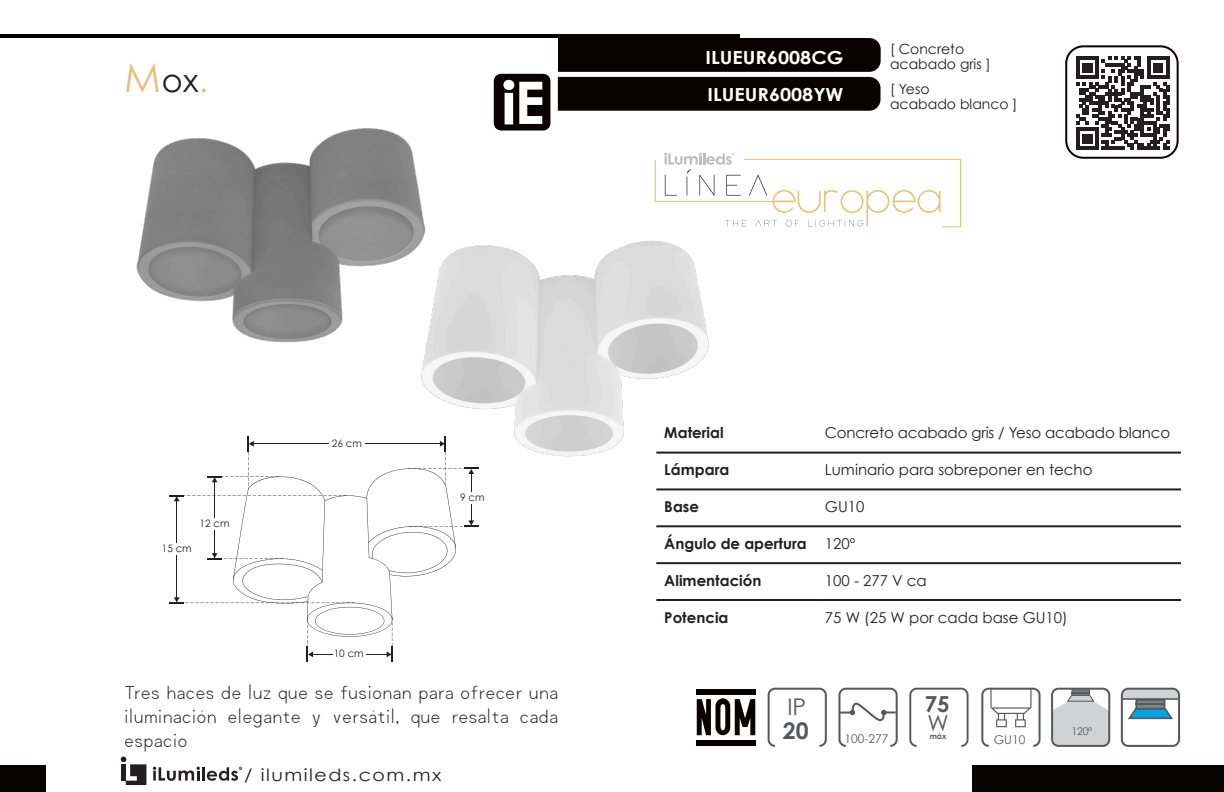
<style>
.page{position:relative;width:1224px;height:792px;background:#fff}
.page>*{position:absolute;margin:0;border:0;box-sizing:border-box;transform-origin:0 0}
.t1{font:32px "Century Gothic";color:#231f20}
.t2{font:23px "Century Gothic";color:#57585a}
.t3{font:700 23px "Century Gothic";color:#57585a}
.t4{font:700 22px "Century Gothic";color:#57585a}
.t5{font:22px "Century Gothic";color:#57585a}
.t6{font:300 18px/24px "Regime";letter-spacing:.02em;color:#231f20;text-align:justify}
.t7{font:700 18px "Century Gothic";color:#fff;scale:1.1 1}
.t8{font:17px "Century Gothic";letter-spacing:.08em;color:#231f20;scale:1.12 1}
.t9{font:15px "Century Gothic";color:#231f20}
.t10{font:700 15px "Century Gothic";color:#231f20}
.t11{font:14px "Century Gothic";color:#231f20}
.t12{font:12px "Century Gothic";color:#57585a}
.t13{font:10.6px "Century Gothic";color:#57585a}
.t14{font:10.2px "Century Gothic";color:#231f20}
.t15{font:700 7.6px "Century Gothic";color:#57585a}
.s1{font-size:40px;color:#e4c180}
.s2{color:#e4c180}
</style>
<div class="page">
<div style="left:1065px;top:45px;width:114px;height:114px;border:2px solid #080302;border-radius:17px"></div>
<hr style="left:0;top:34px;width:739px;height:4px;background:#080302">
<div style="left:0;top:765px;width:45px;height:27px;background:#080302"></div>
<div style="left:972px;top:765px;width:252px;height:27px;background:#080302"></div>
<hr style="left:202px;top:767px;width:3px;height:14px;background:#231f20">
<svg style="left:207px;top:767px;width:35px;height:14px"></svg>
<svg style="left:153px;top:767px;width:47px;height:14px"></svg>
<svg style="left:121px;top:757px;width:25px;height:28px"></svg>
<div style="left:121px;top:764px;width:5px;height:17px;background:#231f20"></div>
<div style="left:494px;top:74px;width:56px;height:57px;background:#080302;border-radius:7px"></div>
<svg style="left:503px;top:80px;width:39px;height:44px"></svg>
<hr style="left:656px;top:452px;width:161px;height:2px;background:#231f20">
<hr style="left:817px;top:452px;width:364px;height:2px;background:#231f20">
<hr style="left:656px;top:488px;width:161px;height:2px;background:#231f20">
<hr style="left:817px;top:488px;width:364px;height:2px;background:#231f20">
<hr style="left:656px;top:525px;width:161px;height:2px;background:#231f20">
<hr style="left:817px;top:525px;width:364px;height:2px;background:#231f20">
<hr style="left:656px;top:562px;width:161px;height:2px;background:#231f20">
<hr style="left:817px;top:562px;width:364px;height:2px;background:#231f20">
<hr style="left:656px;top:599px;width:161px;height:2px;background:#231f20">
<hr style="left:817px;top:599px;width:364px;height:2px;background:#231f20">
<svg style="left:655px;top:153px;width:306px;height:74px"></svg>
<svg style="left:558px;top:38px;width:323px;height:73px;background:#1b1615"></svg>
<div style="left:768px;top:688px;width:59px;height:59px;border:2px solid #57585a;border-radius:6px"></div>
<div style="left:697px;top:689px;width:59px;height:6px;background:#080302"></div>
<div style="left:697px;top:740px;width:59px;height:5px;background:#080302"></div>
<svg style="left:697px;top:698px;width:58px;height:37px"></svg>
<div style="left:909px;top:688px;width:60px;height:59px;border:2px solid #57585a;border-radius:6px"></div>
<svg style="left:1054px;top:691px;width:53px;height:53px"></svg>
<div style="left:1051px;top:688px;width:59px;height:59px;border:2px solid #57585a;border-radius:6px"></div>
<svg style="left:990px;top:691px;width:42px;height:36px"></svg>
<div style="left:981px;top:688px;width:60px;height:59px;border:2px solid #57585a;border-radius:6px"></div>
<img style="left:421px;top:241px;width:327px;height:216px">
<img style="left:136px;top:128px;width:312px;height:222px">
<svg style="left:170px;top:436px;width:309px;height:226px"></svg>
<div style="left:838px;top:688px;width:60px;height:59px;border:2px solid #57585a;border-radius:6px"></div>
<svg style="left:838px;top:702px;width:60px;height:20px"></svg>
<svg style="left:1124px;top:691px;width:53px;height:28px"></svg>
<hr style="left:1135px;top:703px;width:30px;height:2px;background:#57585a">
<div style="left:1121px;top:688px;width:59px;height:59px;border:2px solid #57585a;border-radius:6px"></div>
<hr style="left:1123px;top:698px;width:55px;height:2px;background:#57585a">
<svg style="left:1076px;top:57px;width:93px;height:93px"></svg>
<p class="t1" style="left:124px;top:61px;width:86px"><span class="s1">M</span>ox<span class="s2">.</span></p>
<p class="t7" style="left:706px;top:46px;width:127px">ILUEUR6008CG</p>
<p class="t7" style="left:708px;top:83px;width:125px">ILUEUR6008YW</p>
<p class="t11" style="left:890px;top:41px;width:76px">[ Concreto</p>
<p class="t11" style="left:890px;top:56px;width:102px">acabado gris ]</p>
<p class="t11" style="left:890px;top:81px;width:41px">[ Yeso</p>
<p class="t11" style="left:890px;top:96px;width:129px">acabado blanco ]</p>
<p class="t14" style="left:162px;top:542px;width:31px">15 cm</p>
<p class="t14" style="left:200px;top:517px;width:31px">12 cm</p>
<p class="t14" style="left:332px;top:437px;width:31px">26 cm</p>
<p class="t14" style="left:334px;top:647px;width:31px">10 cm</p>
<p class="t14" style="left:460px;top:491px;width:26px">9 cm</p>
<p class="t6" style="left:124px;top:681px;width:435px">Tres haces de luz que se fusionan para ofrecer una iluminación elegante y versátil, que resalta cada espacio</p>
<p class="t8" style="left:244px;top:765px;width:178px">/ ilumileds.com.mx</p>
<p class="t10" style="left:664px;top:423px;width:61px">Material</p>
<p class="t9" style="left:825px;top:424px;width:347px">Concreto acabado gris / Yeso acabado blanco</p>
<p class="t10" style="left:664px;top:460px;width:67px">Lámpara</p>
<p class="t9" style="left:825px;top:461px;width:269px">Luminario para sobreponer en techo</p>
<p class="t10" style="left:664px;top:497px;width:36px">Base</p>
<p class="t9" style="left:825px;top:497px;width:41px">GU10</p>
<p class="t10" style="left:664px;top:534px;width:144px">Ángulo de apertura</p>
<p class="t9" style="left:825px;top:534px;width:32px">120º</p>
<p class="t10" style="left:664px;top:571px;width:99px">Alimentación</p>
<p class="t9" style="left:825px;top:571px;width:103px">100 - 277 V ca</p>
<p class="t10" style="left:664px;top:608px;width:66px">Potencia</p>
<p class="t9" style="left:825px;top:608px;width:244px">75 W (25 W por cada base GU10)</p>
<p class="t2" style="left:787px;top:692px;width:20px">IP</p>
<p class="t3" style="left:783px;top:716px;width:27px">20</p>
<p class="t12" style="left:845px;top:731px;width:45px">100-277</p>
<p class="t4" style="left:925px;top:690px;width:26px">75</p>
<p class="t5" style="left:927px;top:710px;width:23px">W</p>
<p class="t15" style="left:930px;top:731px;width:18px">máx</p>
<p class="t12" style="left:994px;top:732px;width:33px">GU10</p>
<p class="t13" style="left:1072px;top:724px;width:22px">120º</p>
</div>
